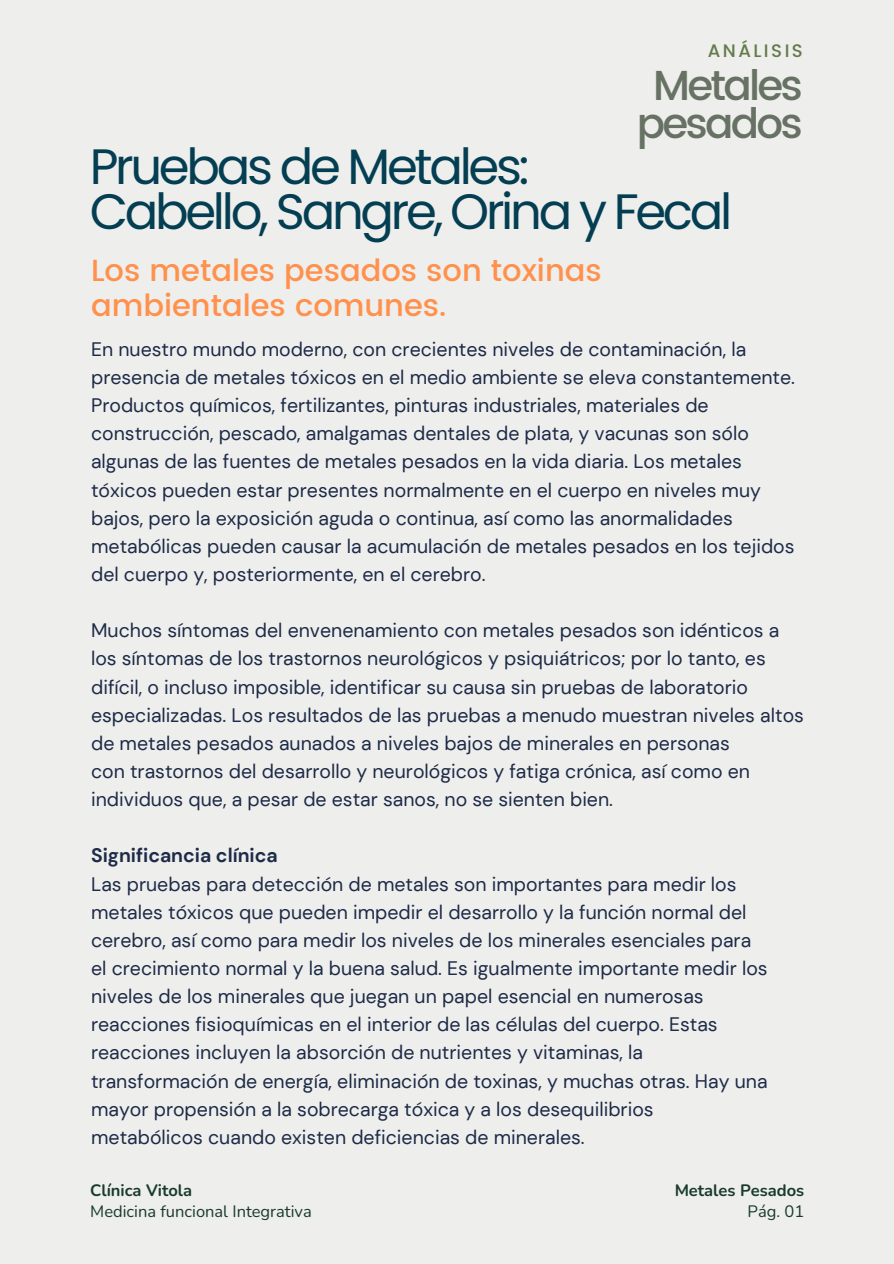
<style>
.page{position:relative;width:894px;height:1264px;background:#fff}
.page>*{position:absolute;margin:0;border:0;box-sizing:border-box;transform-origin:0 0}
.t1{font:49.65px/44.8px "Poppins";letter-spacing:-.065em;color:#043e52}
.t2{font:500 41.85px/37.5px "Poppins";letter-spacing:-.065em;color:#677264;text-align:center}
.t3{font:500 30.45px/34.8px "Poppins";color:#ff914d}
.t4{font:19.5px/28.2px "DM Sans";color:#1e2b48}
.t5{font:500 18px "Poppins";letter-spacing:.14em;color:#627b48}
.t6{font:16.5px "Nunito";color:#193b2c}
.t7{font:700 16.5px "Nunito";color:#193b2c}
.s1{font-weight:700}
</style>
<div class="page">
<div style="left:0;top:0;width:893px;height:1263px;background:#eeeeec"></div>
<h5 class="t5" style="left:707px;top:41px;width:97px">ANÁLISIS</h5>
<h3 class="t2" style="left:636px;top:67px;width:167px">Metales pesados</h3>
<h1 class="t1" style="left:90px;top:144px;width:644px">Pruebas de Metales:<br>Cabello, Sangre, Orina y Fecal</h1>
<p class="t3" style="left:91px;top:253px;width:512px">Los metales pesados son toxinas ambientales comunes.</p>
<h5 class="t4" style="left:91px;top:335px;width:705px">En nuestro mundo moderno, con crecientes niveles de contaminación, la presencia de metales tóxicos en el medio ambiente se eleva constantemente.<br>Productos químicos, fertilizantes, pinturas industriales, materiales de construcción, pescado, amalgamas dentales de plata, y vacunas son sólo algunas de las fuentes de metales pesados en la vida diaria. Los metales tóxicos pueden estar presentes normalmente en el cuerpo en niveles muy bajos, pero la exposición aguda o continua, así como las anormalidades metabólicas pueden causar la acumulación de metales pesados en los tejidos del cuerpo y, posteriormente, en el cerebro.</h5>
<h5 class="t4" style="left:91px;top:616px;width:714px">Muchos síntomas del envenenamiento con metales pesados son idénticos a los síntomas de los trastornos neurológicos y psiquiátricos; por lo tanto, es difícil, o incluso imposible, identificar su causa sin pruebas de laboratorio especializadas. Los resultados de las pruebas a menudo muestran niveles altos de metales pesados aunados a niveles bajos de minerales en personas<br>con trastornos del desarrollo y neurológicos y fatiga crónica, así como en individuos que, a pesar de estar sanos, no se sienten bien.</h5>
<h6 class="t4" style="left:91px;top:841px;width:678px"><span class="s1">Significancia clínica<br></span>Las pruebas para detección de metales son importantes para medir los metales tóxicos que pueden impedir el desarrollo y la función normal del cerebro, así como para medir los niveles de los minerales esenciales para el crecimiento normal y la buena salud. Es igualmente importante medir los niveles de los minerales que juegan un papel esencial en numerosas reacciones fisioquímicas en el interior de las células del cuerpo. Estas reacciones incluyen la absorción de nutrientes y vitaminas, la transformación de energía, eliminación de toxinas, y muchas otras. Hay una mayor propensión a la sobrecarga tóxica y a los desequilibrios metabólicos cuando existen deficiencias de minerales.</h6>
<h4 class="t7" style="left:90px;top:1179px;width:103px">Clínica Vitola</h4>
<h2 class="t6" style="left:90px;top:1200px;width:223px">Medicina funcional Integrativa</h2>
<h6 class="t7" style="left:674px;top:1179px;width:131px">Metales Pesados</h6>
<p class="t6" style="left:747px;top:1200px;width:58px">Pág. 01</p>
</div>
